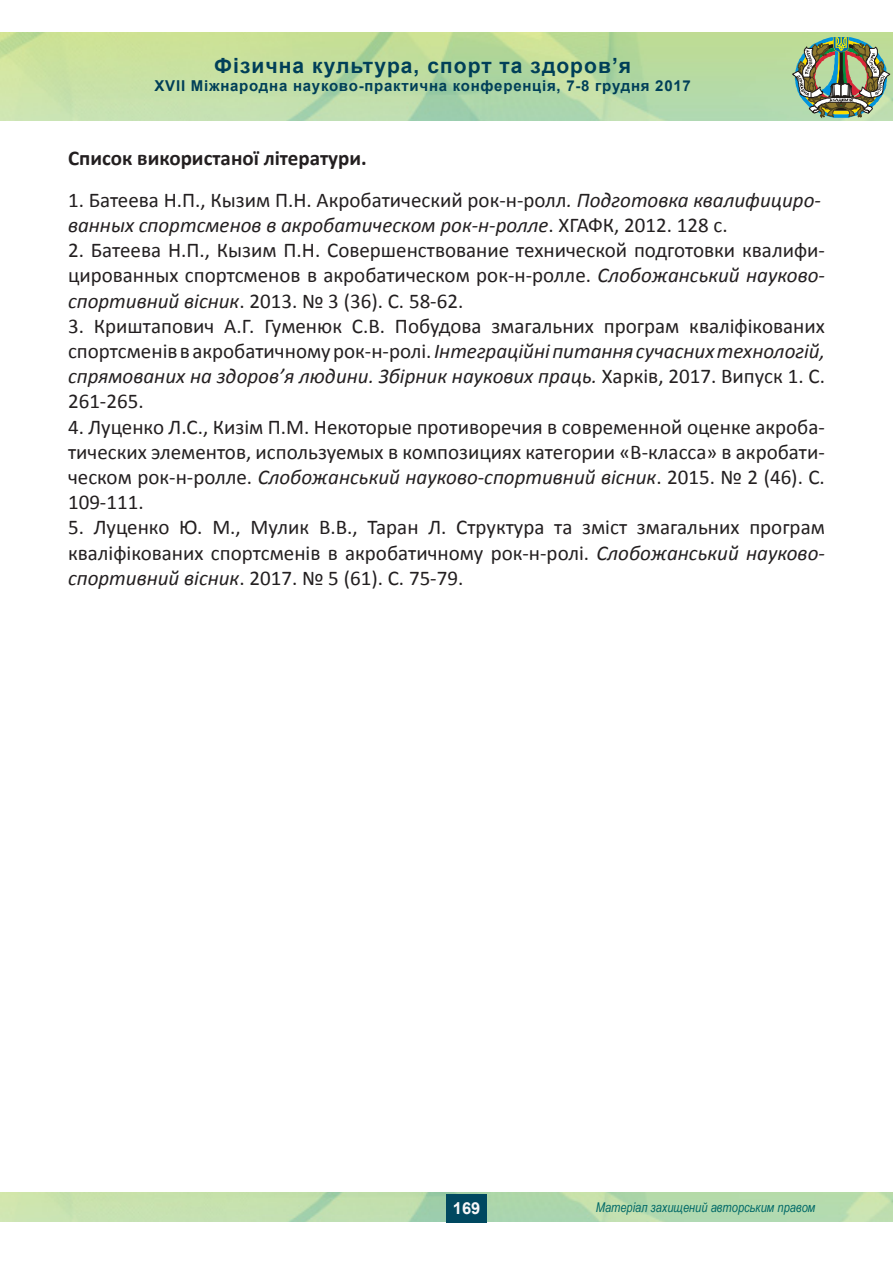
<style>
.page{position:relative;width:893px;height:1263px;background:#fff}
.page>*{position:absolute;margin:0;border:0;box-sizing:border-box;transform-origin:0 0}
.Обычный{font:21px/25.2px "Calibri";color:#231f20;text-align:justify}
.Обычный-2{font:italic 21px/25.2px "Calibri";color:#231f20}
.t1{font:700 21px "Arial";letter-spacing:.05em;color:#003f58}
.Обычный-3{font:700 21px "Calibri";color:#231f20}
.t2{font:700 16.5px "Arial";color:#f7f7f8}
.t3{font:700 15px "Arial";letter-spacing:.05em;color:#003f58}
.t4{font:italic 13.5px "Arial Narrow";color:#006967}
.s1{font-style:normal}
.s2{font-style:italic}
</style>
<div class="page">
<img style="left:792px;top:37px;width:98px;height:81px">
<div style="left:446px;top:1194px;width:41px;height:28px;background:#004860"></div>
<p class="t1" style="left:214px;top:51px;width:418px">Фізична культура, спорт та здоров’я</p>
<p class="t3" style="left:155px;top:75px;width:538px">XVII Міжнародна науково-практична конференція, 7-8 грудня 2017</p>
<p class="Обычный-3" style="left:68px;top:144px;width:300px">Список використаної літератури.</p>
<p class="Обычный-2" style="left:68px;top:186px;width:754px"><span class="s1">1. Батеева Н.П., Кызим П.Н. Акробатический рок-н-ролл</span>. Подготовка квалифициро&shy;ванных спортсменов в акробатическом рок-н-ролле<span class="s1">. ХГАФК, 2012. 128 с.</span></p>
<p class="Обычный" style="left:68px;top:238px;width:758px">2. Батеева Н.П., Кызим П.Н. Совершенствование технической подготовки квалифи&shy;цированных спортсменов в акробатическом рок-н-ролле. <span class="s2">Слобожанський науково&shy;спортивний вісник</span>. 2013. № 3 (36). С. 58-62.</p>
<p class="Обычный" style="left:68px;top:313px;width:758px">3. Криштапович А.Г. Гуменюк С.В. Побудова змагальних програм кваліфікованих спортсменів в акробатичному рок-н-ролі. <span class="s2">Інтеграційні питання сучасних технологій, спрямованих на здоров’я людини. Збірник наукових праць.</span> Харків, 2017. Випуск 1. С.<br>261-265.</p>
<p class="Обычный" style="left:68px;top:414px;width:758px">4. Луценко Л.С., Кизім П.М. Некоторые противоречия в современной оценке акроба&shy;тических элементов, используемых в композициях категории «В-класса» в акробати&shy;ческом рок-н-ролле. <span class="s2">Cлобожанський науково-спортивний вісник</span>. 2015. № 2 (46). С.<br>109-111.</p>
<p class="Обычный" style="left:68px;top:515px;width:758px">5. Луценко Ю. М., Мулик В.В., Таран Л. Структура та зміст змагальних програм кваліфікованих спортсменів в акробатичному рок-н-ролі. <span class="s2">Cлобожанський науково&shy;спортивний вісник</span>. 2017. № 5 (61). С. 75-79.</p>
<p class="t2" style="left:453px;top:1197px;width:29px">169</p>
<p class="t4" style="left:596px;top:1198px;width:221px">Матеріал захищений авторським правом</p>
</div>
